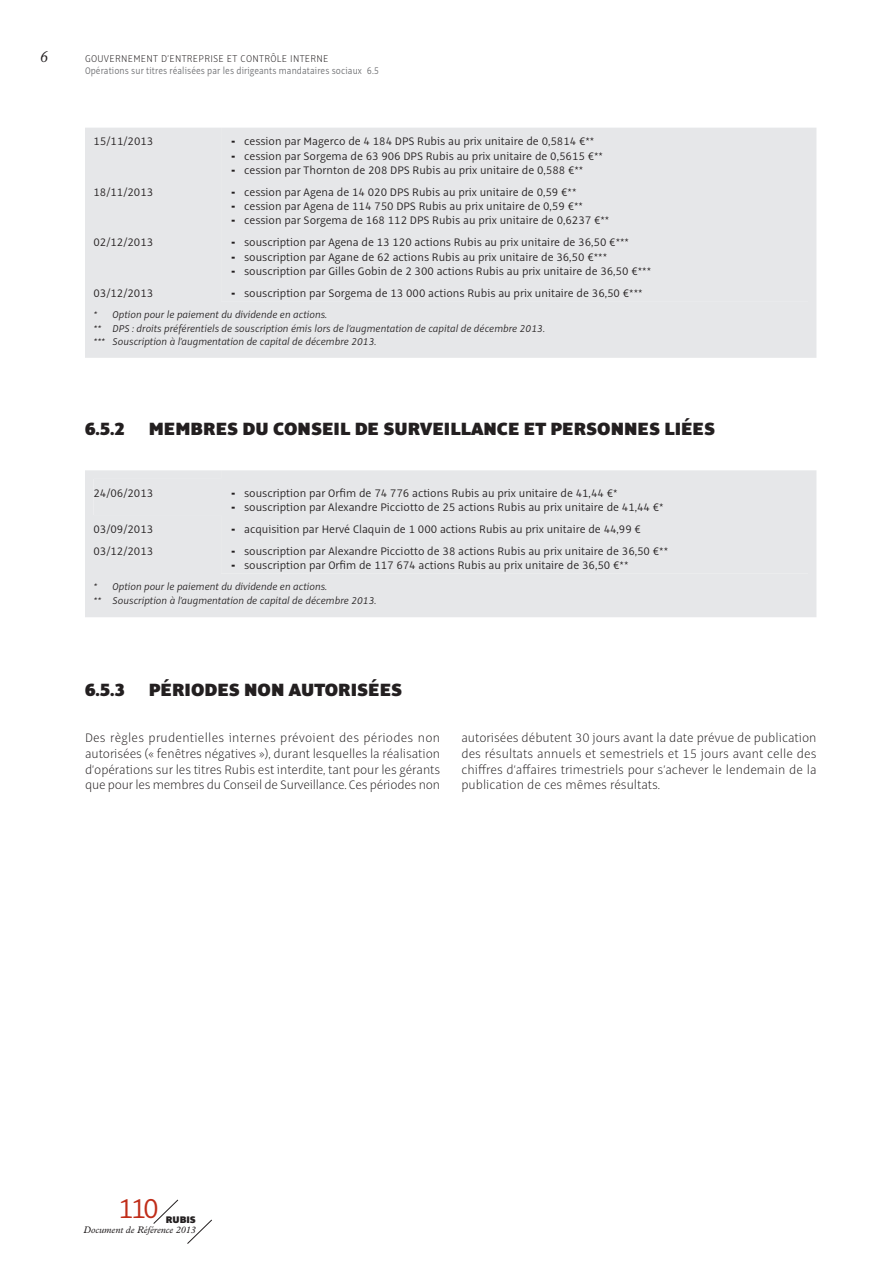
<style>
.page{position:relative;width:893px;height:1263px;background:#fff}
.page>*{position:absolute;margin:0;border:0;box-sizing:border-box;transform-origin:0 0}
.t1{font:300 30px "Alto Pro";color:#c02d19}
.t2{font:900 19.5px "Alto Pro";color:#231f20}
.t3{font:italic 300 16.5px "Plantin MT Std";color:#231f20;scale:.95 1}
.t4{font:200 13.5px/15.8px "Alto Pro";letter-spacing:-.005em;color:#231f20;text-align:justify}
.t5{font:300 12px "Alto Pro";color:#231f20}
.t6{font:italic 300 10.8px/13.5px "Alto Pro";color:#231f20}
.t7{font:200 10.8px "Alto Pro";letter-spacing:.03em;color:#231f20;scale:.95 1}
.t8{font:300 10.5px "Alto Pro";letter-spacing:.01em;color:#6c6d70;scale:.9 1}
.t9{font:900 10.5px "Alto Pro";color:#231f20}
.t10{font:italic 9.6px "Plantin MT Std";color:#231f20}
.s1{font-family:"ITC Franklin Gothic Std Hvy";font-weight:400}
</style>
<div class="page">
<div style="left:85px;top:128px;width:731px;height:230px;background:#e6e7e9"></div>
<div style="left:221px;top:128px;width:587px;height:173px;background:#e6e7e9"></div>
<div style="left:85px;top:470px;width:731px;height:147px;background:#e6e7e9"></div>
<div style="left:94px;top:470px;width:714px;height:103px;background:#e6e7e9"></div>
<svg style="left:153px;top:1199px;width:26px;height:25px"></svg>
<svg style="left:187px;top:1219px;width:25px;height:25px"></svg>
<h3 class="t3" style="left:40px;top:47px;width:10px">6</h3>
<p class="t7" style="left:85px;top:52px;width:258px">GOUVERNEMENT D’ENTREPRISE ET CONTRÔLE INTERNE</p>
<p class="t8" style="left:85px;top:64px;width:328px">Opérations sur titres réalisées par les dirigeants mandataires sociaux 6.5</p>
<p class="t5" style="left:94px;top:134px;width:61px">15/11/2013</p>
<p class="t5" style="left:232px;top:134px;width:364px"><span class="s1">-</span> cession par Magerco de 4 184 DPS Rubis au prix unitaire de 0,5814 €**</p>
<p class="t5" style="left:232px;top:148px;width:373px"><span class="s1">-</span> cession par Sorgema de 63 906 DPS Rubis au prix unitaire de 0,5615 €**</p>
<p class="t5" style="left:232px;top:163px;width:353px"><span class="s1">-</span> cession par Thornton de 208 DPS Rubis au prix unitaire de 0,588 €**</p>
<p class="t5" style="left:94px;top:185px;width:61px">18/11/2013</p>
<p class="t5" style="left:232px;top:185px;width:346px"><span class="s1">-</span> cession par Agena de 14 020 DPS Rubis au prix unitaire de 0,59 €**</p>
<p class="t5" style="left:232px;top:199px;width:353px"><span class="s1">-</span> cession par Agena de 114 750 DPS Rubis au prix unitaire de 0,59 €**</p>
<p class="t5" style="left:232px;top:213px;width:379px"><span class="s1">-</span> cession par Sorgema de 168 112 DPS Rubis au prix unitaire de 0,6237 €**</p>
<p class="t5" style="left:94px;top:235px;width:61px">02/12/2013</p>
<p class="t5" style="left:232px;top:235px;width:399px"><span class="s1">-</span> souscription par Agena de 13 120 actions Rubis au prix unitaire de 36,50 €***</p>
<p class="t5" style="left:232px;top:249px;width:377px"><span class="s1">-</span> souscription par Agane de 62 actions Rubis au prix unitaire de 36,50 €***</p>
<p class="t5" style="left:232px;top:264px;width:421px"><span class="s1">-</span> souscription par Gilles Gobin de 2 300 actions Rubis au prix unitaire de 36,50 €***</p>
<p class="t5" style="left:94px;top:286px;width:61px">03/12/2013</p>
<p class="t5" style="left:232px;top:286px;width:412px"><span class="s1">-</span> souscription par Sorgema de 13 000 actions Rubis au prix unitaire de 36,50 €***</p>
<p class="t6" style="left:94px;top:308px;width:453px">* O ption pour le paiement du dividende en actions.<br>** DPS : droits préférentiels de souscription émis lors de l’augmentation de capital de décembre 2013. *** S ouscription à l’augmentation de capital de décembre 2013.</p>
<h2 class="t2" style="left:85px;top:416px;width:632px">6.5.2 MEMBRES DU CONSEIL DE SURVEILLANCE ET PERSONNES LIÉES</h2>
<p class="t5" style="left:94px;top:485px;width:61px">24/06/2013</p>
<p class="t5" style="left:232px;top:485px;width:387px"><span class="s1">-</span> souscription par Orfim de 74 776 actions Rubis au prix unitaire de 41,44 €*</p>
<p class="t5" style="left:232px;top:500px;width:433px"><span class="s1">-</span> souscription par Alexandre Picciotto de 25 actions Rubis au prix unitaire de 41,44 €*</p>
<p class="t5" style="left:94px;top:522px;width:61px">03/09/2013</p>
<p class="t5" style="left:232px;top:522px;width:411px"><span class="s1">-</span> acquisition par Hervé Claquin de 1 000 actions Rubis au prix unitaire de 44,99 €</p>
<p class="t5" style="left:94px;top:544px;width:61px">03/12/2013</p>
<p class="t5" style="left:232px;top:544px;width:438px"><span class="s1">-</span> souscription par Alexandre Picciotto de 38 actions Rubis au prix unitaire de 36,50 €**</p>
<p class="t5" style="left:232px;top:558px;width:398px"><span class="s1">-</span> souscription par Orfim de 117 674 actions Rubis au prix unitaire de 36,50 €**</p>
<p class="t6" style="left:94px;top:580px;width:285px">* O ption pour le paiement du dividende en actions.<br>** S ouscription à l’augmentation de capital de décembre 2013.</p>
<h2 class="t2" style="left:85px;top:678px;width:319px">6.5.3 PÉRIODES NON AUTORISÉES</h2>
<p class="t4" style="left:85px;top:730px;width:357px">Des règles prudentielles internes prévoient des périodes non autorisées (« fenêtres négatives »), durant lesquelles la réalisation d’opérations sur les titres Rubis est interdite, tant pour les g érants que pour les membres du Conseil de Surveillance. Ces périodes non</p>
<p class="t4" style="left:461px;top:730px;width:357px">autorisées débutent 30 jours avant la date prévue de publication des résultats annuels et semestriels et 15 jours avant celle des chiffres d’affaires trimestriels pour s’achever le lendemain de la publication de ces mêmes résultats.</p>
<h1 class="t1" style="left:118px;top:1190px;width:42px">110</h1>
<p class="t9" style="left:166px;top:1213px;width:32px">RUBIS</p>
<p class="t10" style="left:84px;top:1224px;width:114px">Document de Référence 2013</p>
</div>
